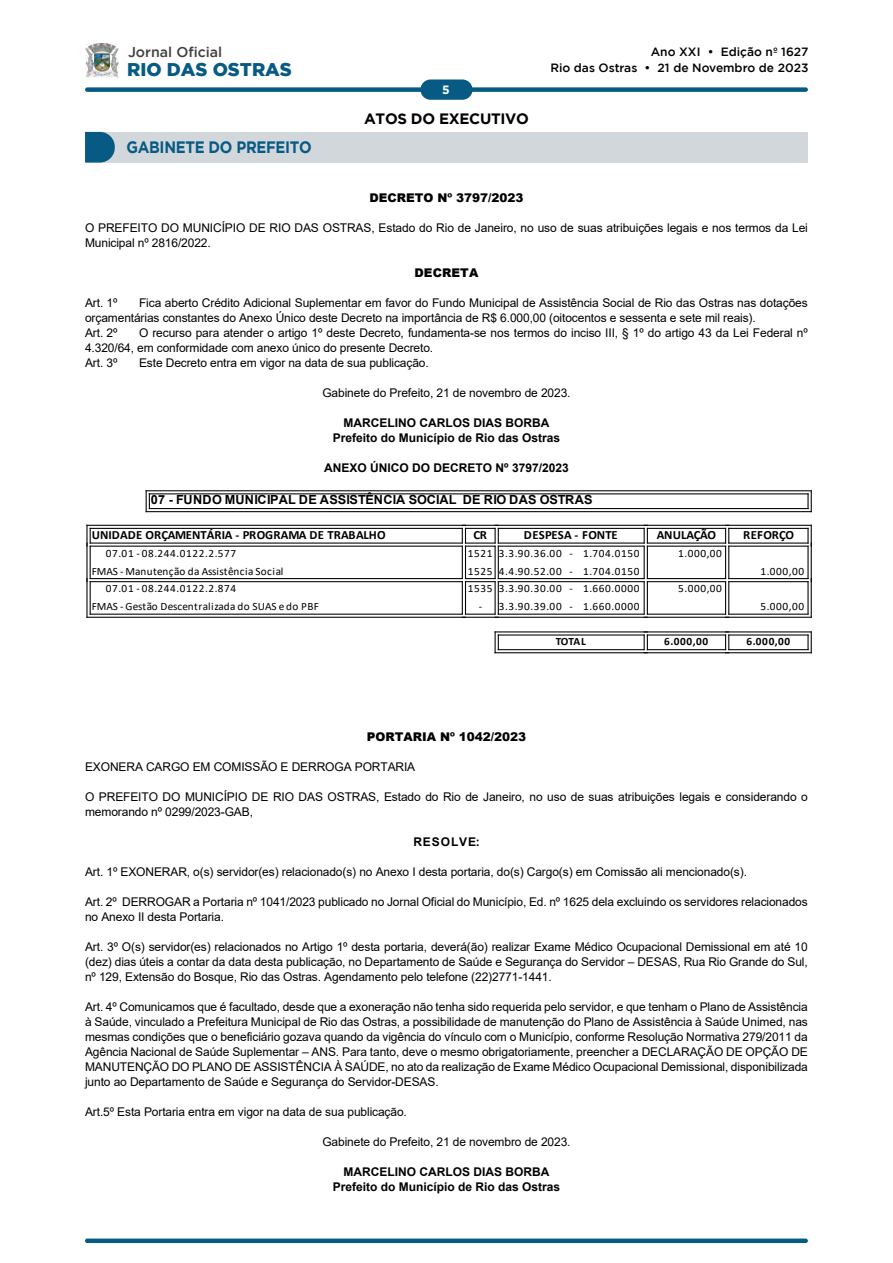
<style>
.page{position:relative;width:893px;height:1263px;background:#fff}
.page>*{position:absolute;margin:0;border:0;box-sizing:border-box;transform-origin:0 0}
.t1{font:900 18.45px "Gotham";color:#075a84}
.t2{font:700 16.5px "Gotham";letter-spacing:-.02em;color:#075a84;scale:.9 1}
.t3{font:700 15px "Gotham";letter-spacing:-.02em;color:#000}
.t4{font:500 14.1px "Gotham";color:#404040}
.t5{font:700 12.6px "Calibri";letter-spacing:.005em;color:#000}
.t6{font:700 12.6px "Arial";letter-spacing:.025em;color:#000}
.t7{font:700 12.6px "Calibri";letter-spacing:-.025em;color:#000}
.t8{font:12px/15px "Arial";letter-spacing:-.01em;color:#000}
.t9{font:700 12px/15px "Arial";color:#000;text-align:center}
.t10{font:500 12px/15.8px "Gotham";color:#000;text-align:right}
.t11{font:900 12px "Arial";color:#000}
.t12{font:700 12px "Gotham";color:#fff}
.t13{font:11.1px "Calibri";letter-spacing:.055em;color:#000}
.t14{font:11.1px "Calibri";letter-spacing:.015em;color:#000}
.t15{font:11.1px "Calibri";letter-spacing:.02em;color:#000}
.t16{font:700 11.1px "Calibri";letter-spacing:.055em;color:#000}
</style>
<div class="page">
<div style="left:85px;top:87px;width:723px;height:5px;background:#075a84;border-radius:2px"></div>
<div style="left:420px;top:79px;width:52px;height:21px;background:#075a84;border-radius:10px"></div>
<img style="left:86px;top:44px;width:32px;height:34px">
<div style="left:85px;top:1238px;width:723px;height:5px;background:#075a84;border-radius:2px"></div>
<svg style="left:146px;top:490px;width:666px;height:22px"></svg>
<svg style="left:86px;top:525px;width:726px;height:93px"></svg>
<svg style="left:495px;top:631px;width:317px;height:22px"></svg>
<div style="left:85px;top:132px;width:723px;height:31px;background:#d2d7dc"></div>
<svg style="left:85px;top:132px;width:30px;height:31px"></svg>
<p class="t4" style="left:128px;top:44px;width:96px">Jornal Oficial</p>
<h1 class="t1" style="left:127px;top:59px;width:166px">RIO DAS OSTRAS</h1>
<h2 class="t2" style="left:126px;top:138px;width:207px">GABINETE DO PREFEITO</h2>
<p class="t12" style="left:442px;top:83px;width:9px">5</p>
<p class="t3" style="left:364px;top:110px;width:166px">ATOS DO EXECUTIVO</p>
<p class="t10" style="left:550px;top:44px;width:260px">Ano XXI • Edição nº 1627<br>Rio das Ostras • 21 de Novembro de 2023</p>
<p class="t11" style="left:369px;top:189px;width:156px">DECRETO Nº 3797/2023</p>
<p class="t8" style="left:85px;top:220px;width:724px">O PREFEITO DO MUNICÍPIO DE RIO DAS OSTRAS, Estado do Rio de Janeiro, no uso de suas atribuições legais e nos termos da Lei<br>Municipal nº 2816/2022.</p>
<p class="t11" style="left:415px;top:264px;width:65px">D E C R E T A</p>
<p class="t8" style="left:85px;top:295px;width:34px">Art. 1º</p>
<p class="t8" style="left:85px;top:295px;width:724px;text-indent:54px">Fica aberto Crédito Adicional Suplementar em favor do Fundo Municipal de Assistência Social de Rio das Ostras nas dotações orçamentárias constantes do Anexo Único deste Decreto na importância de R$ 6.000,00 (oitocentos e sessenta e sete mil reais).<br>Art. 2º</p>
<p class="t8" style="left:85px;top:325px;width:724px;text-indent:54px">O recurso para atender o artigo 1º deste Decreto, fundamenta-se nos termos do inciso III, § 1º do artigo 43 da Lei Federal nº<br>4.320/64, em conformidade com anexo único do presente Decreto.<br>Art. 3º</p>
<p class="t8" style="left:139px;top:355px;width:291px">Este Decreto entra em vigor na data de sua publicação.</p>
<p class="t8" style="left:322px;top:385px;width:250px">Gabinete do Prefeito, 21 de novembro de 2023.</p>
<p class="t9" style="left:333px;top:415px;width:229px">MARCELINO CARLOS DIAS BORBA<br>Prefeito do Município de Rio das Ostras</p>
<p class="t9" style="left:324px;top:460px;width:246px">ANEXO ÚNICO DO DECRETO Nº 3797/2023</p>
<p class="t6" style="left:151px;top:490px;width:443px">07 - FUNDO MUNICIPAL DE ASSISTÊNCIA SOCIAL DE RIO DAS OSTRAS</p>
<p class="t5" style="left:92px;top:526px;width:296px">UNIDADE ORÇAMENTÁRIA - PROGRAMA DE TRABALHO</p>
<p class="t5" style="left:474px;top:526px;width:15px">CR</p>
<p class="t5" style="left:524px;top:526px;width:95px">DESPESA - FONTE</p>
<p class="t7" style="left:657px;top:526px;width:61px">ANULAÇÃO</p>
<p class="t5" style="left:743px;top:526px;width:52px">REFORÇO</p>
<p class="t13" style="left:106px;top:545px;width:132px">07.01 - 08.244.0122.2.577</p>
<p class="t13" style="left:468px;top:545px;width:173px">1521 3.3.90.36.00 - 1.704.0150</p>
<p class="t13" style="left:678px;top:545px;width:45px">1.000,00</p>
<p class="t15" style="left:92px;top:563px;width:193px">FMAS - Manutenção da Assistência Social</p>
<p class="t13" style="left:468px;top:563px;width:173px">1525 4.4.90.52.00 - 1.704.0150</p>
<p class="t13" style="left:760px;top:563px;width:45px">1.000,00</p>
<p class="t13" style="left:106px;top:581px;width:132px">07.01 - 08.244.0122.2.874</p>
<p class="t13" style="left:468px;top:581px;width:173px">1535 3.3.90.30.00 - 1.660.0000</p>
<p class="t13" style="left:678px;top:581px;width:45px">5.000,00</p>
<p class="t14" style="left:92px;top:598px;width:229px">FMAS - Gestão Descentralizada do SUAS e do PBF</p>
<p class="t13" style="left:479px;top:598px;width:162px">- 3.3.90.39.00 - 1.660.0000</p>
<p class="t13" style="left:760px;top:598px;width:45px">5.000,00</p>
<p class="t16" style="left:556px;top:634px;width:32px">TOTAL</p>
<p class="t16" style="left:664px;top:634px;width:45px">6.000,00</p>
<p class="t16" style="left:746px;top:634px;width:45px">6.000,00</p>
<p class="t11" style="left:367px;top:728px;width:161px">PORTARIA Nº 1042/2023</p>
<p class="t8" style="left:85px;top:759px;width:332px">EXONERA CARGO EM COMISSÃO E DERROGA PORTARIA</p>
<p class="t8" style="left:85px;top:789px;width:724px">O PREFEITO DO MUNICÍPIO DE RIO DAS OSTRAS, Estado do Rio de Janeiro, no uso de suas atribuições legais e considerando o memorando nº 0299/2023-GAB,</p>
<p class="t9" style="left:413px;top:835px;width:68px">R E S O L V E :</p>
<p class="t8" style="left:85px;top:864px;width:663px">Art. 1º EXONERAR, o(s) servidor(es) relacionado(s) no Anexo I desta portaria, do(s) Cargo(s) em Comissão ali mencionado(s).</p>
<p class="t8" style="left:85px;top:894px;width:724px">Art. 2º DERROGAR a Portaria nº 1041/2023 publicado no Jornal Oficial do Município, Ed. nº 1625 dela excluindo os servidores relacionados no Anexo II desta Portaria.</p>
<p class="t8" style="left:85px;top:939px;width:724px;text-align:justify">Art. 3º O(s) servidor(es) relacionados no Artigo 1º desta portaria, deverá(ão) realizar Exame Médico Ocupacional Demissional em até 10 (dez) dias úteis a contar da data desta publicação, no Departamento de Saúde e Segurança do Servidor – DESAS, Rua Rio Grande do Sul, nº 129, Extensão do Bosque, Rio das Ostras. Agendamento pelo telefone (22)2771-1441.</p>
<p class="t8" style="left:85px;top:999px;width:724px;text-align:justify">Art. 4º Comunicamos que é facultado, desde que a exoneração não tenha sido requerida pelo servidor, e que tenham o Plano de Assistência à Saúde, vinculado a Prefeitura Municipal de Rio das Ostras, a possibilidade de manutenção do Plano de Assistência à Saúde Unimed, nas mesmas condições que o beneficiário gozava quando da vigência do vínculo com o Município, conforme Resolução Normativa 279/2011 da Agência Nacional de Saúde Suplementar – ANS. Para tanto, deve o mesmo obrigatoriamente, preencher a DECLARAÇÃO DE OPÇÃO DE MANUTENÇÃO DO PLANO DE ASSISTÊNCIA À SAÚDE, no ato da realização de Exame Médico Ocupacional Demissional, disponibilizada junto ao Departamento de Saúde e Segurança do Servidor-DESAS.</p>
<p class="t8" style="left:85px;top:1104px;width:323px">Art.5º Esta Portaria entra em vigor na data de sua publicação.</p>
<p class="t8" style="left:322px;top:1134px;width:250px">Gabinete do Prefeito, 21 de novembro de 2023.</p>
<p class="t9" style="left:333px;top:1165px;width:229px">MARCELINO CARLOS DIAS BORBA<br>Prefeito do Município de Rio das Ostras</p>
</div>
